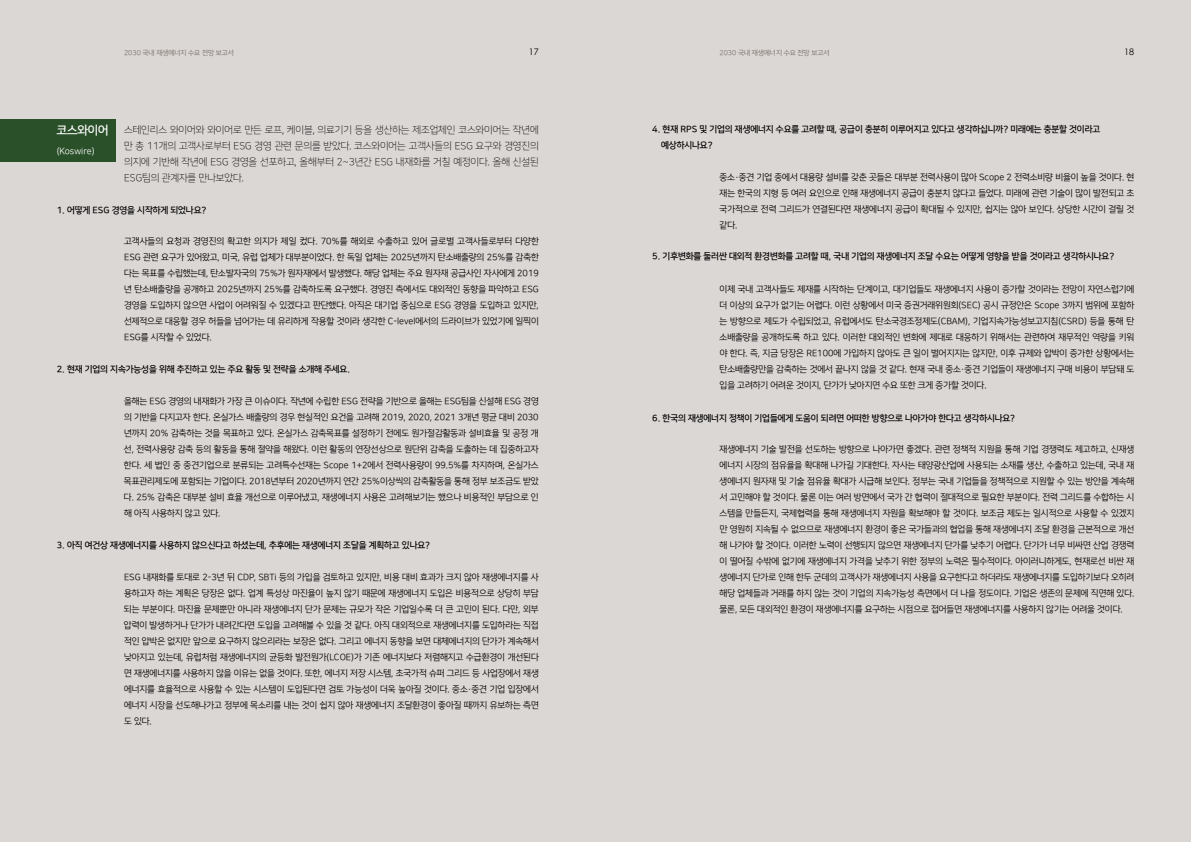
<style>
.page{position:relative;width:1191px;height:842px;background:#dbd7d5}
.page>*{position:absolute;margin:0;border:0;box-sizing:border-box;transform-origin:0 0}
.t1{font:12px "Nanum Square OTF ac B";color:#fff}
.t2{font:10px/16px "Nanum Square OTF ac L";color:#000;text-align:justify}
.t3{font:9px/16px "Nanum Square OTF ac R";color:#000;text-align:justify}
.t4{font:9px/16px "Nanum Square OTF ac B";color:#000}
.t5{font:9px "Nanum Square OTF ac R";color:#fff}
.t6{font:9px "Century Gothic";color:#000}
.t7{font:7px "Nanum Square OTF ac R";color:#776c66}
</style>
<div class="page">
<div style="left:0;top:119px;width:115px;height:42px;background:#2a5029"></div>
<p class="t7" style="left:124px;top:49px;width:111px">2030 국내 재생에너지 수요 전망 보고서</p>
<p class="t6" style="left:529px;top:46px;width:11px">17</p>
<p class="t7" style="left:719px;top:49px;width:111px">2030 국내 재생에너지 수요 전망 보고서</p>
<p class="t6" style="left:1124px;top:46px;width:11px">18</p>
<h1 class="t1" style="left:57px;top:124px;width:53px">코스와이어</h1>
<p class="t5" style="left:57px;top:146px;width:39px">(Koswire)</p>
<p class="t2" style="left:124px;top:122px;width:416px">스테인리스 와이어와 와이어로 만든 로프, 케이블, 의료기기 등을 생산하는 제조업체인 코스와이어는 작년에 만 총 11개의 고객사로부터 ESG 경영 관련 문의를 받았다. 코스와이어는 고객사들의 ESG 요구와 경영진의 의지에 기반해 작년에 ESG 경영을 선포하고, 올해부터 2~3년간 ESG 내재화를 거칠 예정이다. 올해 신설된 ESG팀의 관계자를 만나보았다.</p>
<p class="t4" style="left:57px;top:202px;width:151px">1. 어떻게 ESG 경영을 시작하게 되었나요?</p>
<p class="t3" style="left:124px;top:233px;width:416px">고객사들의 요청과 경영진의 확고한 의지가 제일 컸다. 70%를 해외로 수출하고 있어 글로벌 고객사들로부터 다양한 ESG 관련 요구가 있어왔고, 미국, 유럽 업체가 대부분이었다. 한 독일 업체는 2025년까지 탄소배출량의 25%를 감축한 다는 목표를 수립했는데, 탄소발자국의 75%가 원자재에서 발생했다. 해당 업체는 주요 원자재 공급사인 자사에게 2019 년 탄소배출량을 공개하고 2025년까지 25%를 감축하도록 요구했다. 경영진 측에서도 대외적인 동향을 파악하고 ESG 경영을 도입하지 않으면 사업이 어려워질 수 있겠다고 판단했다. 아직은 대기업 중심으로 ESG 경영을 도입하고 있지만, 선제적으로 대응할 경우 허들을 넘어가는 데 유리하게 작용할 것이라 생각한 C-level에서의 드라이브가 있었기에 일찍이 ESG를 시작할 수 있었다.</p>
<p class="t4" style="left:57px;top:361px;width:295px">2. 현재 기업의 지속가능성을 위해 추진하고 있는 주요 활동 및 전략을 소개해 주세요.</p>
<p class="t3" style="left:124px;top:393px;width:416px">올해는 ESG 경영의 내재화가 가장 큰 이슈이다. 작년에 수립한 ESG 전략을 기반으로 올해는 ESG팀을 신설해 ESG 경영 의 기반을 다지고자 한다. 온실가스 배출량의 경우 현실적인 요건을 고려해 2019, 2020, 2021 3개년 평균 대비 2030 년까지 20% 감축하는 것을 목표하고 있다. 온실가스 감축목표를 설정하기 전에도 원가절감활동과 설비효율 및 공정 개 선, 전력사용량 감축 등의 활동을 통해 절약을 해왔다. 이런 활동의 연장선상으로 원단위 감축을 도출하는 데 집중하고자 한다. 세 법인 중 중견기업으로 분류되는 고려특수선재는 Scope 1+2에서 전력사용량이 99.5%를 차지하며, 온실가스 목표관리제도에 포함되는 기업이다. 2018년부터 2020년까지 연간 25%이상씩의 감축활동을 통해 정부 보조금도 받았 다. 25% 감축은 대부분 설비 효율 개선으로 이루어냈고, 재생에너지 사용은 고려해보기는 했으나 비용적인 부담으로 인 해 아직 사용하지 않고 있다.</p>
<p class="t4" style="left:57px;top:537px;width:375px">3. 아직 여건상 재생에너지를 사용하지 않으신다고 하셨는데, 추후에는 재생에너지 조달을 계획하고 있나요?</p>
<p class="t3" style="left:124px;top:569px;width:416px">ESG 내재화를 토대로 2-3년 뒤 CDP, SBTi 등의 가입을 검토하고 있지만, 비용 대비 효과가 크지 않아 재생에너지를 사 용하고자 하는 계획은 당장은 없다. 업계 특성상 마진율이 높지 않기 때문에 재생에너지 도입은 비용적으로 상당히 부담 되는 부분이다. 마진율 문제뿐만 아니라 재생에너지 단가 문제는 규모가 작은 기업일수록 더 큰 고민이 된다. 다만, 외부 압력이 발생하거나 단가가 내려간다면 도입을 고려해볼 수 있을 것 같다. 아직 대외적으로 재생에너지를 도입하라는 직접 적인 압박은 없지만 앞으로 요구하지 않으리라는 보장은 없다. 그리고 에너지 동향을 보면 대체에너지의 단가가 계속해서 낮아지고 있는데, 유럽처럼 재생에너지의 균등화 발전원가(LCOE)가 기존 에너지보다 저렴해지고 수급환경이 개선된다 면 재생에너지를 사용하지 않을 이유는 없을 것이다. 또한, 에너지 저장 시스템, 초국가적 슈퍼 그리드 등 사업장에서 재생 에너지를 효율적으로 사용할 수 있는 시스템이 도입된다면 검토 가능성이 더욱 높아질 것이다. 중소·중견 기업 입장에서 에너지 시장을 선도해나가고 정부에 목소리를 내는 것이 쉽지 않아 재생에너지 조달환경이 좋아질 때까지 유보하는 측면 도 있다.</p>
<p class="t4" style="left:661px;top:121px;width:440px;text-indent:-9px">4. 현재 RPS 및 기업의 재생에너지 수요를 고려할 때, 공급이 충분히 이루어지고 있다고 생각하십니까? 미래에는 충분할 것이라고 예상하시나요?</p>
<p class="t3" style="left:719px;top:169px;width:416px">중소·중견 기업 중에서 대용량 설비를 갖춘 곳들은 대부분 전력사용이 많아 Scope 2 전력소비량 비율이 높을 것이다. 현 재는 한국의 지형 등 여러 요인으로 인해 재생에너지 공급이 충분치 않다고 들었다. 미래에 관련 기술이 많이 발전되고 초 국가적으로 전력 그리드가 연결된다면 재생에너지 공급이 확대될 수 있지만, 쉽지는 않아 보인다. 상당한 시간이 걸릴 것 같다.</p>
<p class="t4" style="left:652px;top:248px;width:463px">5. 기후변화를 둘러싼 대외적 환경변화를 고려할 때, 국내 기업의 재생에너지 조달 수요는 어떻게 영향을 받을 것이라고 생각하시나요?</p>
<p class="t3" style="left:719px;top:281px;width:416px">이제 국내 고객사들도 제재를 시작하는 단계이고, 대기업들도 재생에너지 사용이 증가할 것이라는 전망이 자연스럽기에 더 이상의 요구가 없기는 어렵다. 이런 상황에서 미국 증권거래위원회(SEC) 공시 규정안은 Scope 3까지 범위에 포함하 는 방향으로 제도가 수립되었고, 유럽에서도 탄소국경조정제도(CBAM), 기업지속가능성보고지침(CSRD) 등을 통해 탄 소배출량을 공개하도록 하고 있다. 이러한 대외적인 변화에 제대로 대응하기 위해서는 관련하여 재무적인 역량을 키워 야 한다. 즉, 지금 당장은 RE100에 가입하지 않아도 큰 일이 벌어지지는 않지만, 이후 규제와 압박이 증가한 상황에서는 탄소배출량만을 감축하는 것에서 끝나지 않을 것 같다. 현재 국내 중소·중견 기업들이 재생에너지 구매 비용이 부담돼 도 입을 고려하기 어려운 것이지, 단가가 낮아지면 수요 또한 크게 증가할 것이다.</p>
<p class="t4" style="left:652px;top:410px;width:364px">6. 한국의 재생에너지 정책이 기업들에게 도움이 되려면 어떠한 방향으로 나아가야 한다고 생각하시나요?</p>
<p class="t3" style="left:719px;top:441px;width:416px">재생에너지 기술 발전을 선도하는 방향으로 나아가면 좋겠다. 관련 정책적 지원을 통해 기업 경쟁력도 제고하고, 신재생 에너지 시장의 점유율을 확대해 나가길 기대한다. 자사는 태양광산업에 사용되는 소재를 생산, 수출하고 있는데, 국내 재 생에너지 원자재 및 기술 점유율 확대가 시급해 보인다. 정부는 국내 기업들을 정책적으로 지원할 수 있는 방안을 계속해 서 고민해야 할 것이다. 물론 이는 여러 방면에서 국가 간 협력이 절대적으로 필요한 부분이다. 전력 그리드를 수합하는 시 스템을 만들든지, 국제협력을 통해 재생에너지 자원을 확보해야 할 것이다. 보조금 제도는 일시적으로 사용할 수 있겠지 만 영원히 지속될 수 없으므로 재생에너지 환경이 좋은 국가들과의 협업을 통해 재생에너지 조달 환경을 근본적으로 개선 해 나가야 할 것이다. 이러한 노력이 선행되지 않으면 재생에너지 단가를 낮추기 어렵다. 단가가 너무 비싸면 산업 경쟁력 이 떨어질 수밖에 없기에 재생에너지 가격을 낮추기 위한 정부의 노력은 필수적이다. 아이러니하게도, 현재로선 비싼 재 생에너지 단가로 인해 한두 군데의 고객사가 재생에너지 사용을 요구한다고 하더라도 재생에너지를 도입하기보다 오히려 해당 업체들과 거래를 하지 않는 것이 기업의 지속가능성 측면에서 더 나을 정도이다. 기업은 생존의 문제에 직면해 있다. 물론, 모든 대외적인 환경이 재생에너지를 요구하는 시점으로 접어들면 재생에너지를 사용하지 않기는 어려울 것이다.</p>
</div>
